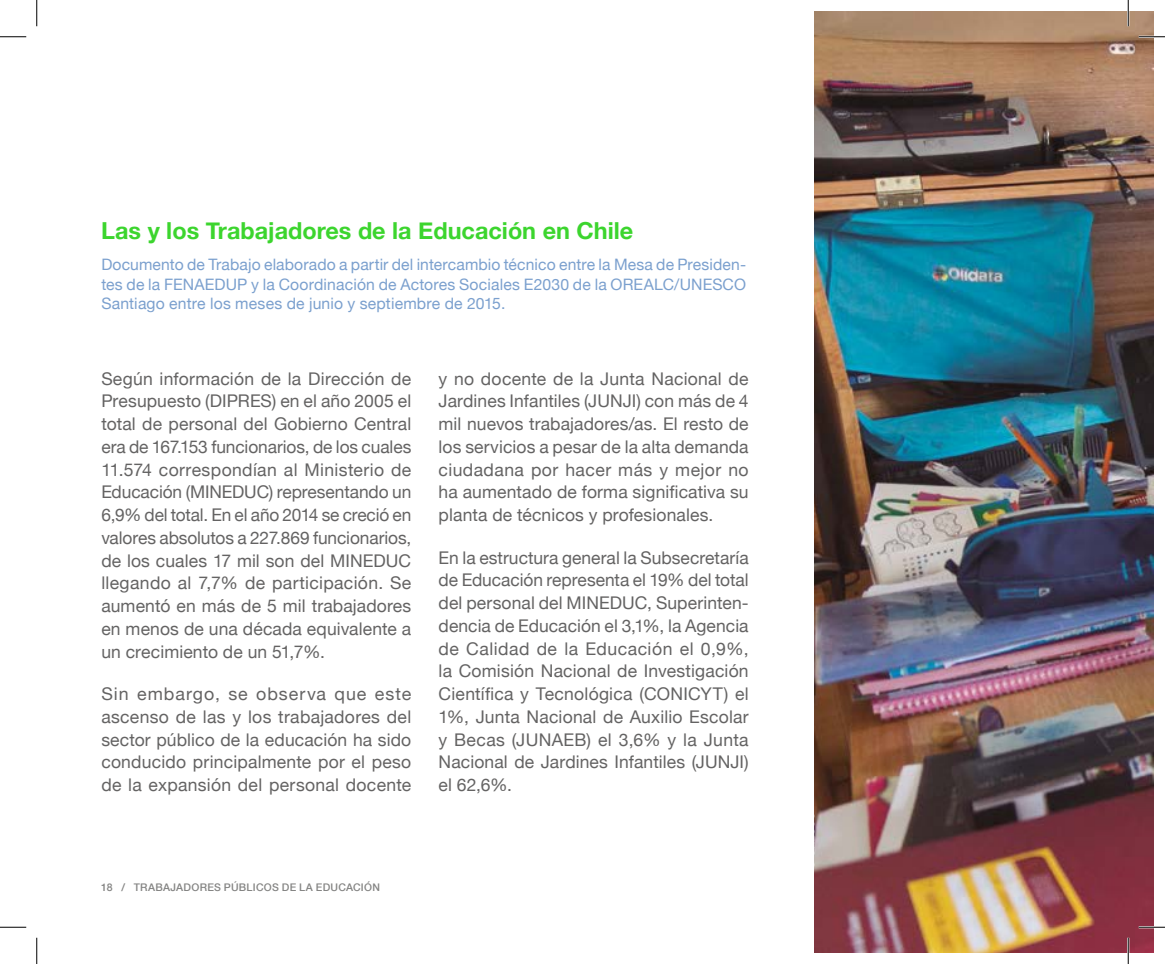
<style>
.page{position:relative;width:1165px;height:964px;background:#fff}
.page>*{position:absolute;margin:0;border:0;box-sizing:border-box;transform-origin:0 0}
.t1{font:700 23.45px "Helvetica Neue";color:#3cd52e}
.t2{font:17.5px/22.8px "Helvetica Neue";letter-spacing:.01em;color:#646363;text-align:justify}
.t3{font:15.75px/19.2px "Helvetica Neue";letter-spacing:.01em;color:#7ba0ce;text-align:justify}
.t4{font:500 10.5px "Helvetica Neue";letter-spacing:.025em;color:#666665}
</style>
<div class="page">
<img style="left:814px;top:12px;width:339px;height:940px">
<hr style="left:1139px;top:36px;width:26px;height:2px;background:#fff">
<hr style="left:1139px;top:926px;width:26px;height:2px;background:#fff">
<hr style="left:1127px;top:0;width:2px;height:26px;background:#fff">
<hr style="left:1127px;top:938px;width:2px;height:26px;background:#fff">
<svg style="left:0;top:36px;width:26px;height:1px"></svg>
<svg style="left:1139px;top:36px;width:26px;height:1px"></svg>
<svg style="left:0;top:927px;width:26px;height:1px"></svg>
<svg style="left:1139px;top:927px;width:26px;height:1px"></svg>
<svg style="left:36px;top:0;width:1px;height:26px"></svg>
<svg style="left:36px;top:938px;width:1px;height:26px"></svg>
<svg style="left:1128px;top:0;width:1px;height:26px"></svg>
<svg style="left:1128px;top:938px;width:1px;height:26px"></svg>
<h1 class="t1" style="left:101px;top:212px;width:533px">Las y los Trabajadores de la Educación en Chile</h1>
<p class="t3" style="left:101px;top:256px;width:646px">Documento de Trabajo elaborado a partir del intercambio técnico entre la Mesa de Presiden&shy;tes de la FENAEDUP y la Coordinación de Actores Sociales E2030 de la OREALC/UNESCO Santiago entre los meses de junio y septiembre de 2015.</p>
<p class="t2" style="left:101px;top:368px;width:311px">Según información de la Dirección de Presupuesto (DIPRES) en el año 2005 el total de personal del Gobierno Central era de 167.153 funcionarios, de los cuales 11.574 correspondían al Ministerio de Educación (MINEDUC) representando un 6,9% del total. En el año 2014 se creció en valores absolutos a 227.869 funcionarios, de los cuales 17 mil son del MINEDUC llegando al 7,7% de participación. Se aumentó en más de 5 mil trabajadores en menos de una década equivalente a un crecimiento de un 51,7%.</p>
<p class="t2" style="left:101px;top:684px;width:311px">Sin embargo, se observa que este ascenso de las y los trabajadores del sector público de la educación ha sido conducido principalmente por el peso de la expansión del personal docente</p>
<p class="t2" style="left:439px;top:368px;width:312px">y no docente de la Junta Nacional de Jardines Infantiles (JUNJI) con más de 4 mil nuevos trabajadores/as. El resto de los servicios a pesar de la alta demanda ciudadana por hacer más y mejor no ha aumentado de forma significativa su planta de técnicos y profesionales.</p>
<p class="t2" style="left:439px;top:547px;width:312px">En la estructura general la Subsecretaría de Educación representa el 19% del total del personal del MINEDUC, Superinten&shy;dencia de Educación el 3,1%, la Agencia de Calidad de la Educación el 0,9%, la Comisión Nacional de Investigación Científica y Tecnológica (CONICYT) el 1%, Junta Nacional de Auxilio Escolar y Becas (JUNAEB) el 3,6% y la Junta Nacional de Jardines Infantiles (JUNJI) el 62,6%.</p>
<p class="t4" style="left:101px;top:879px;width:280px">18 / TRABAJADORES PÚBLICOS DE LA EDUCACIÓN</p>
</div>
